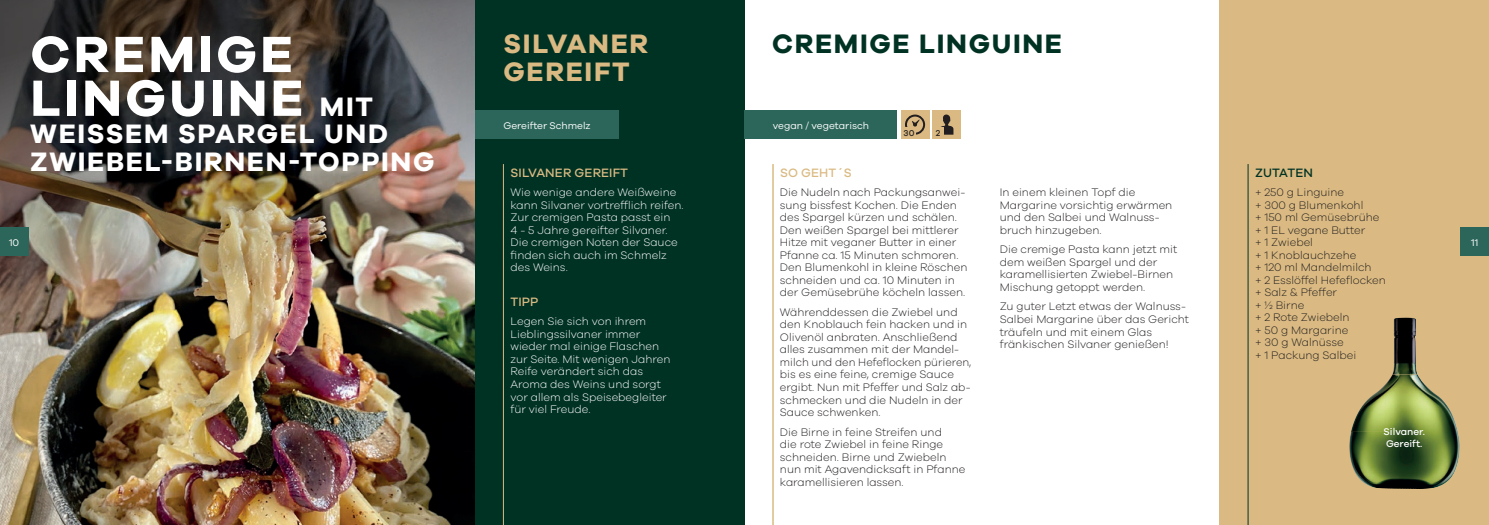
<style>
.page{position:relative;width:1489px;height:525px;background:#fff}
.page>*{position:absolute;margin:0;border:0;box-sizing:border-box;transform-origin:0 0}
.t1{font:700 52.5px "Galano Grotesque";letter-spacing:.06em;color:#fff}
.t2{font:700 27.5px/27.5px "Galano Grotesque";letter-spacing:.06em;color:#fff}
.t3{font:700 27.5px "Galano Grotesque";letter-spacing:.06em;color:#daba82}
.t4{font:700 27.5px "Galano Grotesque";letter-spacing:.06em;color:#003224}
.t5{font:500 12.5px "Galano Grotesque";letter-spacing:.01em;color:#daba82}
.t6{font:500 12.5px "Galano Grotesque";letter-spacing:.01em;color:#003224}
.t7{font:300 11.25px/12.5px "Galano Grotesque";color:#231f20}
.t8{font:300 11.25px/12.5px "Galano Grotesque";color:#fff}
.t9{font:10px "Galano Grotesque";color:#fff}
.t10{font:500 10px/12.2px "Galano Grotesque";color:#fff}
.t11{font:500 8.75px "Galano Grotesque";color:#231f20}
.s1{font-size:27.5px}
</style>
<div class="page">
<img style="left:0;top:0;width:475px;height:524px">
<div style="left:475px;top:0;width:269px;height:524px;background:#003224"></div>
<div style="left:1219px;top:0;width:269px;height:524px;background:#daba82"></div>
<hr style="left:503px;top:164px;width:1px;height:360px;background:#daba82">
<div style="left:0;top:227px;width:28px;height:28px;background:#2c665a"></div>
<div style="left:744px;top:110px;width:153px;height:28px;background:#2c665a"></div>
<div style="left:1460px;top:227px;width:28px;height:28px;background:#2c665a"></div>
<div style="left:901px;top:110px;width:28px;height:28px;background:#daba82"></div>
<div style="left:1347px;top:313px;width:115px;height:183px;background:#231f20;opacity:.5"></div>
<div style="left:932px;top:110px;width:28px;height:28px;background:#daba82"></div>
<svg style="left:941px;top:114px;width:12px;height:21px"></svg>
<div style="left:932px;top:127px;width:11px;height:9px;background:#daba82"></div>
<svg style="left:905px;top:114px;width:20px;height:21px"></svg>
<div style="left:902px;top:127px;width:13px;height:9px;background:#daba82"></div>
<hr style="left:772px;top:164px;width:1px;height:360px;background:#daba82">
<hr style="left:1247px;top:164px;width:1px;height:360px;background:#003224">
<div style="left:475px;top:110px;width:144px;height:28px;background:#2c665a"></div>
<h1 class="t1" style="left:30px;top:22px;width:264px">CREMIGE</h1>
<h1 class="t1" style="left:30px;top:66px;width:344px">LINGUINE <span class="s1">MIT</span></h1>
<h2 class="t2" style="left:30px;top:119px;width:406px">WEISSEM SPARGEL UND<br>ZWIEBEL-BIRNEN-TOPPING</h2>
<p class="t9" style="left:9px;top:237px;width:12px">10</p>
<h2 class="t3" style="left:503px;top:27px;width:146px">SILVANER</h2>
<h2 class="t3" style="left:503px;top:54px;width:128px">GEREIFT</h2>
<p class="t9" style="left:503px;top:120px;width:89px">Gereifter Schmelz</p>
<p class="t5" style="left:510px;top:165px;width:119px">SILVANER GEREIFT</p>
<p class="t8" style="left:510px;top:186px;width:175px">Wie wenige andere Weißweine kann Silvaner vortrefflich reifen.<br>Zur cremigen Pasta passt ein<br>4 - 5 Jahre gereifter Silvaner.<br>Die cremigen Noten der Sauce finden sich auch im Schmelz des Weins.</p>
<p class="t5" style="left:510px;top:294px;width:29px">TIPP</p>
<p class="t8" style="left:510px;top:315px;width:161px">Legen Sie sich von ihrem<br>Lieblingssilvaner immer wieder mal einige Flaschen zur Seite. Mit wenigen Jahren<br>Reife verändert sich das<br>Aroma des Weins und sorgt vor allem als Speisebegleiter für viel Freude.</p>
<h2 class="t4" style="left:772px;top:27px;width:291px">CREMIGE LINGUINE</h2>
<p class="t9" style="left:772px;top:120px;width:98px">vegan / vegetarisch</p>
<p class="t11" style="left:903px;top:128px;width:12px">30</p>
<p class="t11" style="left:935px;top:128px;width:6px">2</p>
<p class="t5" style="left:780px;top:165px;width:73px">SO GEHT´S</p>
<p class="t7" style="left:780px;top:186px;width:189px">Die Nudeln nach Packungsanwei&shy;sung bissfest Kochen. Die Enden des Spargel kürzen und schälen.<br>Den weißen Spargel bei mittlerer<br>Hitze mit veganer Butter in einer<br>Pfanne ca. 15 Minuten schmoren.<br>Den Blumenkohl in kleine Röschen schneiden und ca. 10 Minuten in der Gemüsebrühe köcheln lassen.</p>
<p class="t7" style="left:780px;top:305px;width:193px">Währenddessen die Zwiebel und den Knoblauch fein hacken und in<br>Olivenöl anbraten. Anschließend alles zusammen mit der Mandel&shy;milch und den Hefeflocken pürieren, bis es eine feine, cremige Sauce ergibt. Nun mit Pfeffer und Salz ab&shy;schmecken und die Nudeln in der<br>Sauce schwenken.</p>
<p class="t7" style="left:780px;top:425px;width:187px">Die Birne in feine Streifen und<br>die rote Zwiebel in feine Ringe schneiden. Birne und Zwiebeln nun mit Agavendicksaft in Pfanne karamellisieren lassen.</p>
<p class="t7" style="left:999px;top:186px;width:174px">In einem kleinen Topf die<br>Margarine vorsichtig erwärmen und den Salbei und Walnuss&shy;bruch hinzugeben.</p>
<p class="t7" style="left:999px;top:243px;width:179px">Die cremige Pasta kann jetzt mit dem weißen Spargel und der karamellisierten Zwiebel-Birnen<br>Mischung getoppt werden.</p>
<p class="t7" style="left:999px;top:300px;width:191px">Zu guter Letzt etwas der Walnuss-<br>Salbei Margarine über das Gericht träufeln und mit einem Glas fränkischen Silvaner genießen!</p>
<p class="t6" style="left:1254px;top:165px;width:59px">ZUTATEN</p>
<p class="t7" style="left:1254px;top:186px;width:132px">+ 250 g Linguine<br>+ 300 g Blumenkohl<br>+ 150 ml Gemüsebrühe + 1 EL vegane Butter<br>+ 1 Zwiebel<br>+ 1 Knoblauchzehe<br>+ 120 ml Mandelmilch<br>+ 2 Esslöffel Hefeflocken + Salz &amp; Pfeffer<br>+ ½ Birne<br>+ 2 Rote Zwiebeln<br>+ 50 g Margarine<br>+ 30 g Walnüsse<br>+ 1 Packung Salbei</p>
<p class="t10" style="left:1383px;top:425px;width:43px">Silvaner.<br>Gereift.</p>
<p class="t9" style="left:1470px;top:237px;width:9px">11</p>
</div>
